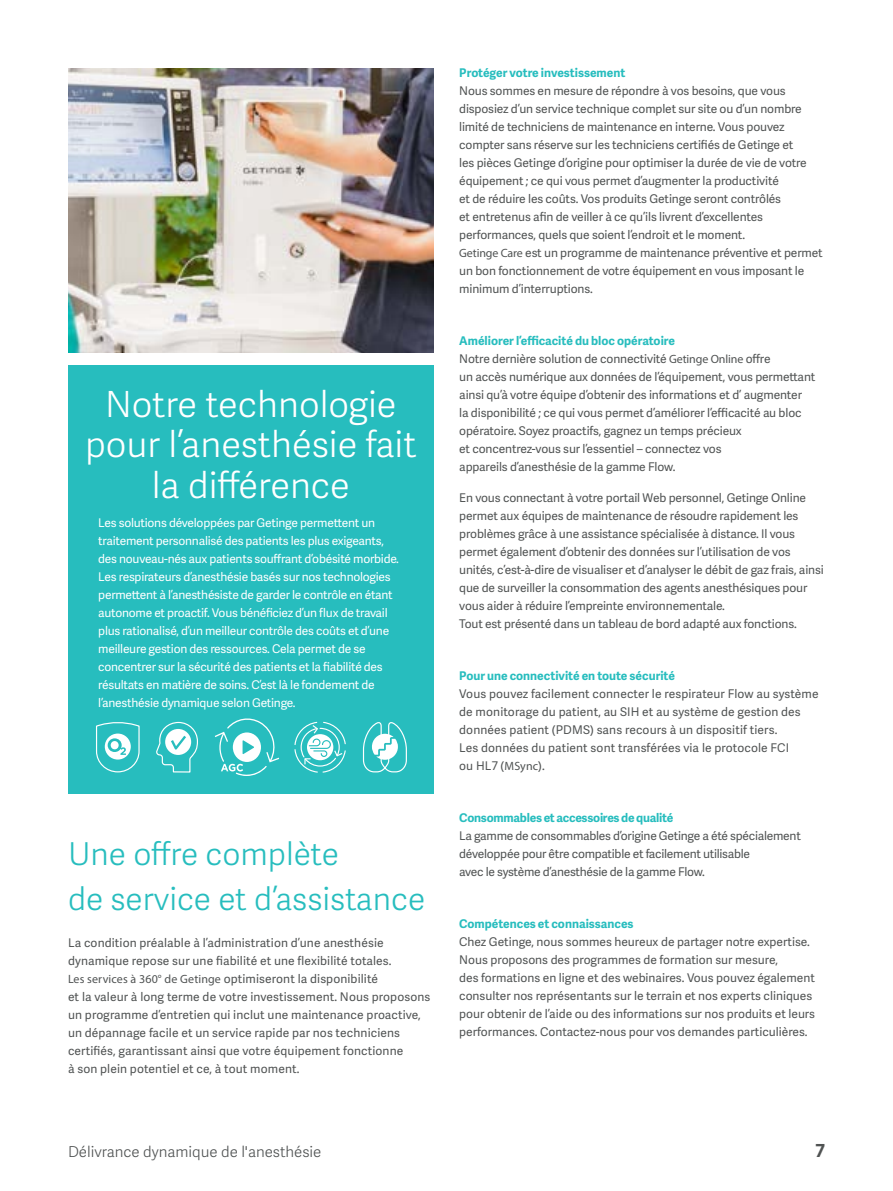
<style>
.page{position:relative;width:893px;height:1191px;background:#fff}
.page>*{position:absolute;margin:0;border:0;box-sizing:border-box;transform-origin:0 0}
.t1{font:300 36px/40.5px "Adelle Sans";color:#fff;text-align:center}
.t2{font:300 31.5px/45px "Adelle Sans";color:#27bdbe}
.t3{font:700 18px "Adelle Sans";color:#505353}
.t4{font:300 15px "Adelle Sans";color:#505353}
.t5{font:12px/18px "Adelle Sans";letter-spacing:-.01em;color:#505353}
.t6{font:12px/18px "Adelle Sans";letter-spacing:.01em;color:#505353}
.t7{font:12px/18px "Adelle Sans";letter-spacing:-.02em;color:#fff}
.t8{font:700 12px "Adelle Sans";color:#27bdbe}
.t9{font:700 12px "Adelle Sans";letter-spacing:-.02em;color:#27bdbe}
.s1{font-family:"Myriad Pro"}
.s2{font-weight:700;color:#27bdbe}
</style>
<div class="page">
<img style="left:68px;top:68px;width:366px;height:285px">
<div style="left:68px;top:365px;width:366px;height:429px;background:#27bdbe"></div>
<svg style="left:362px;top:722px;width:45px;height:51px"></svg>
<svg style="left:96px;top:722px;width:44px;height:51px"></svg>
<svg style="left:156px;top:721px;width:42px;height:52px"></svg>
<svg style="left:294px;top:722px;width:52px;height:50px"></svg>
<svg style="left:215px;top:718px;width:64px;height:58px"></svg>
<h1 class="t1" style="left:85px;top:382px;width:333px">Notre technologie pour l’anesthésie fait la différence</h1>
<p class="t7" style="left:98px;top:513px;width:302px">Les solutions développées par Getinge permettent un traitement personnalisé des patients les plus exigeants, des nouveau-nés aux patients souffrant d’obésité morbide.<br>Les respirateurs d’anesthésie basés sur nos technologies permettent à l’anesthésiste de garder le contrôle en étant autonome et proactif. Vous bénéficiez d’un flux de travail plus rationalisé, d’un meilleur contrôle des coûts et d’une meilleure gestion des ressources. Cela permet de se concentrer sur la sécurité des patients et la fiabilité des résultats en matière de soins. C’est là le fondement de l’anesthésie dynamique selon Getinge.</p>
<h2 class="t2" style="left:68px;top:830px;width:359px">Une offre complète<br>de service et d’assistance</h2>
<p class="t6" style="left:68px;top:933px;width:364px">La condition préalable à l’administration d’une anesthésie dynamique repose sur une fiabilité et une flexibilité totales.<br><span class="s1">Les services à 360° de Getinge</span> optimiseront la disponibilité<br>et la valeur à long terme de votre investissement. Nous proposons un programme d’entretien qui inclut une maintenance proactive, un dépannage facile et un service rapide par nos techniciens certifiés, garantissant ainsi que votre équipement fonctionne<br>à son plein potentiel et ce, à tout moment.</p>
<p class="t8" style="left:459px;top:64px;width:168px">Protéger votre investissement</p>
<p class="t5" style="left:459px;top:81px;width:365px">Nous sommes en mesure de répondre à vos besoins, que vous disposiez d’un service technique complet sur site ou d’un nombre limité de techniciens de maintenance en interne. Vous pouvez compter sans réserve sur les techniciens certifiés de Getinge et<br>les pièces Getinge d’origine pour optimiser la durée de vie de votre équipement ; ce qui vous permet d’augmenter la productivité<br>et de réduire les coûts. Vos produits Getinge seront contrôlés<br>et entretenus afin de veiller à ce qu’ils livrent d’excellentes performances, quels que soient l’endroit et le moment.<br><span class="s1">Getinge Care</span> est un programme de maintenance préventive et permet un bon fonctionnement de votre équipement en vous imposant le minimum d’interruptions.</p>
<p class="t5" style="left:459px;top:331px;width:358px"><span class="s2">Améliorer l’efficacité du bloc opératoire<br></span>Notre dernière solution de connectivité <span class="s1">Getinge Online</span> offre<br>un accès numérique aux données de l’équipement, vous permettant ainsi qu’à votre équipe d’obtenir des informations et d’ augmenter<br>la disponibilité ; ce qui vous permet d’améliorer l’efficacité au bloc opératoire. Soyez proactifs, gagnez un temps précieux<br>et concentrez-vous sur l’essentiel – connectez vos<br>appareils d’anesthésie de la gamme Flow.</p>
<p class="t5" style="left:459px;top:488px;width:366px">En vous connectant à votre portail Web personnel, Getinge Online permet aux équipes de maintenance de résoudre rapidement les problèmes grâce à une assistance spécialisée à distance. Il vous permet également d’obtenir des données sur l’utilisation de vos unités, c’est-à-dire de visualiser et d’analyser le débit de gaz frais, ainsi que de surveiller la consommation des agents anesthésiques pour vous aider à réduire l’empreinte environnementale.<br>Tout est présenté dans un tableau de bord adapté aux fonctions.</p>
<p class="t8" style="left:459px;top:667px;width:217px">Pour une connectivité en toute sécurité</p>
<p class="t6" style="left:459px;top:684px;width:361px">Vous pouvez facilement connecter le respirateur Flow au système de monitorage du patient, au SIH et au système de gestion des données patient (PDMS) sans recours à un dispositif tiers.<br>Les données du patient sont transférées via le protocole FCI<br>ou HL7 (<span class="s1">MSync</span>).</p>
<p class="t9" style="left:459px;top:809px;width:216px">Consommables et accessoires de qualité</p>
<p class="t5" style="left:459px;top:826px;width:343px">La gamme de consommables d’origine Getinge a été spécialement développée pour être compatible et facilement utilisable<br>avec le système d’anesthésie de la gamme Flow.</p>
<p class="t8" style="left:459px;top:915px;width:176px">Compétences et connaissances</p>
<p class="t5" style="left:459px;top:932px;width:357px">Chez Getinge, nous sommes heureux de partager notre expertise.<br>Nous proposons des programmes de formation sur mesure,<br>des formations en ligne et des webinaires. Vous pouvez également consulter nos représentants sur le terrain et nos experts cliniques pour obtenir de l’aide ou des informations sur nos produits et leurs performances. Contactez-nous pour vos demandes particulières.</p>
<p class="t4" style="left:68px;top:1141px;width:255px">Délivrance dynamique de l'anesthésie</p>
<h3 class="t3" style="left:815px;top:1137px;width:11px">7</h3>
</div>
